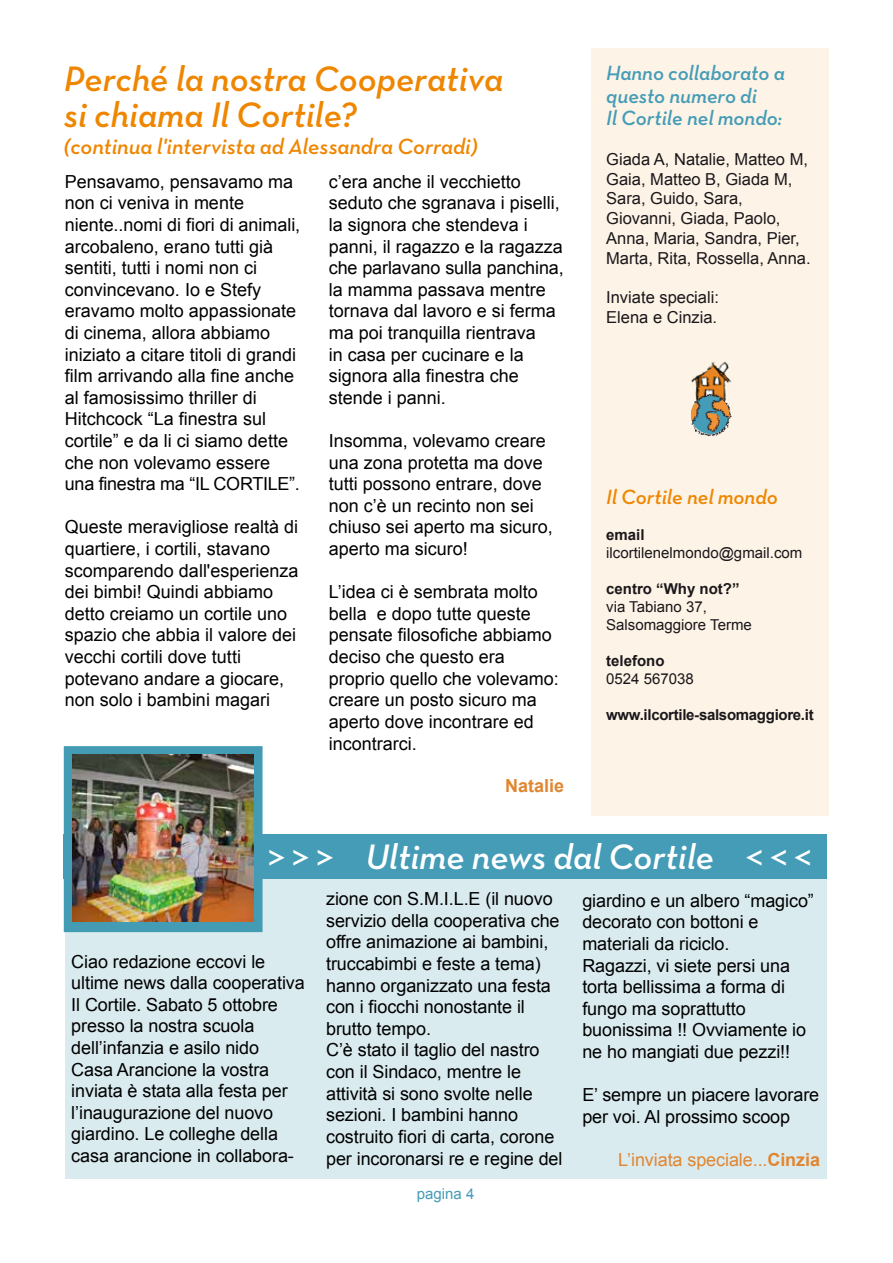
<style>
.page{position:relative;width:893px;height:1263px;background:#fff}
.page>*{position:absolute;margin:0;border:0;box-sizing:border-box;transform-origin:0 0}
.t1{font:italic 600 36px/36px "Neutra Text TF";color:#ef8600}
.t2{font:italic 600 36px "Neutra Text TF";color:#fff}
.t3{font:italic 600 22.5px "Neutra Text TF";color:#ef8600}
.t4{font:italic 600 21px/22.5px "Neutra Text TF";color:#449cb7}
.t5{font:italic 600 21px "Neutra Text TF";color:#ef8600}
.t6{font:18px/21.6px "Arial";color:#000}
.t7{font:18px "Arial";letter-spacing:-.005em;color:#e08630}
.t8{font:700 18px "Arial";color:#e08631}
.t9{font:16.5px/19.8px "Arial";color:#1a171b}
.t10{font:15px/18px "Arial";color:#1a171b}
.t11{font:700 15px "Arial";letter-spacing:-.02em;color:#1a171b}
.t12{font:700 15px "Arial";color:#1a171b}
.t13{font:15px "Arial";color:#449cb7}
.s1{font-weight:400;font-style:normal;font-size:46.5px}
.s2{font-weight:700}
</style>
<div class="page">
<div style="left:65px;top:878px;width:762px;height:300px;background:#daebf0"></div>
<div style="left:64px;top:746px;width:199px;height:186px;background:#449cb4"></div>
<div style="left:64px;top:834px;width:763px;height:44px;background:#449cb7"></div>
<div style="left:591px;top:48px;width:238px;height:767px;background:#fdf3e6"></div>
<img style="left:691px;top:361px;width:41px;height:32px">
<svg style="left:691px;top:393px;width:41px;height:44px"></svg>
<img style="left:72px;top:755px;width:182px;height:167px">
<h1 class="t1" style="left:64px;top:60px;width:441px">Perché la nostra Cooperativa si chiama Il Cortile?</h1>
<p class="t3" style="left:64px;top:132px;width:415px">(continua l'intervista ad Alessandra Corradi)</p>
<p class="t6" style="left:65px;top:171px;width:237px">Pensavamo, pensavamo ma non ci veniva in mente niente..nomi di fiori di animali, arcobaleno, erano tutti già sentiti, tutti i nomi non ci convincevano. Io e Stefy eravamo molto appassionate di cinema, allora abbiamo iniziato a citare titoli di grandi film arrivando alla fine anche al famosissimo thriller di<br>Hitchcock “La finestra sul cortile” e da li ci siamo dette che non volevamo essere una finestra ma “IL CORTILE”.</p>
<p class="t6" style="left:65px;top:516px;width:235px">Queste meravigliose realtà di quartiere, i cortili, stavano scomparendo dall'esperienza dei bimbi! Quindi abbiamo detto creiamo un cortile uno spazio che abbia il valore dei vecchi cortili dove tutti potevano andare a giocare, non solo i bambini magari</p>
<p class="t6" style="left:329px;top:171px;width:237px">c’era anche il vecchietto seduto che sgranava i piselli, la signora che stendeva i panni, il ragazzo e la ragazza che parlavano sulla panchina, la mamma passava mentre tornava dal lavoro e si ferma ma poi tranquilla rientrava<br>in casa per cucinare e la signora alla finestra che stende i panni.</p>
<p class="t6" style="left:329px;top:430px;width:226px">Insomma, volevamo creare una zona protetta ma dove tutti possono entrare, dove non c’è un recinto non sei chiuso sei aperto ma sicuro, aperto ma sicuro!</p>
<p class="t6" style="left:329px;top:581px;width:232px">L’idea ci è sembrata molto bella e dopo tutte queste pensate filosofiche abbiamo deciso che questo era proprio quello che volevamo: creare un posto sicuro ma aperto dove incontrare ed incontrarci.</p>
<p class="t8" style="left:505px;top:774px;width:61px">Natalie</p>
<p class="t4" style="left:606px;top:61px;width:180px">Hanno collaborato a questo numero di<br>Il Cortile nel mondo:</p>
<p class="t9" style="left:606px;top:149px;width:206px">Giada A, Natalie, Matteo M,<br>Gaia, Matteo B, Giada M,<br>Sara, Guido, Sara,<br>Giovanni, Giada, Paolo,<br>Anna, Maria, Sandra, Pier,<br>Marta, Rita, Rossella, Anna.</p>
<p class="t9" style="left:606px;top:288px;width:114px">Inviate speciali:<br>Elena e Cinzia.</p>
<p class="t5" style="left:606px;top:484px;width:173px">Il Cortile nel mondo</p>
<p class="t11" style="left:606px;top:525px;width:40px">email</p>
<p class="t10" style="left:606px;top:544px;width:198px">ilcortilenelmondo@gmail.com</p>
<p class="t12" style="left:606px;top:579px;width:135px">centro “Why not?”</p>
<p class="t10" style="left:606px;top:598px;width:147px">via Tabiano 37,<br>Salsomaggiore Terme</p>
<p class="t12" style="left:606px;top:651px;width:60px">telefono</p>
<p class="t10" style="left:606px;top:670px;width:89px">0524 567038</p>
<p class="t11" style="left:606px;top:705px;width:209px">www.ilcortile-salsomaggiore.it</p>
<h1 class="t2" style="left:264px;top:834px;width:553px"><span class="s1">&gt;&gt;&gt;</span> Ultime news dal Cortile <span class="s1">&lt;&lt;&lt;</span></h1>
<p class="t6" style="left:71px;top:950px;width:235px">Ciao redazione eccovi le ultime news dalla cooperativa<br>Il Cortile. Sabato 5 ottobre presso la nostra scuola dell’infanzia e asilo nido<br>Casa Arancione la vostra inviata è stata alla festa per l’inaugurazione del nuovo giardino. Le colleghe della casa arancione in collabora-</p>
<p class="t6" style="left:326px;top:888px;width:238px">zione con S.M.I.L.E (il nuovo servizio della cooperativa che offre animazione ai bambini, truccabimbi e feste a tema) hanno organizzato una festa con i fiocchi nonostante il brutto tempo.<br>C’è stato il taglio del nastro con il Sindaco, mentre le attività si sono svolte nelle sezioni. I bambini hanno costruito fiori di carta, corone per incoronarsi re e regine del</p>
<p class="t6" style="left:582px;top:890px;width:233px">giardino e un albero “magico” decorato con bottoni e materiali da riciclo.<br>Ragazzi, vi siete persi una torta bellissima a forma di fungo ma soprattutto buonissima !! Ovviamente io ne ho mangiati due pezzi!!</p>
<p class="t6" style="left:582px;top:1084px;width:238px">E’ sempre un piacere lavorare per voi. Al prossimo scoop</p>
<p class="t7" style="left:618px;top:1148px;width:203px">L’inviata speciale...<span class="s2">Cinzia</span></p>
<p class="t13" style="left:417px;top:1184px;width:59px">pagina 4</p>
</div>
